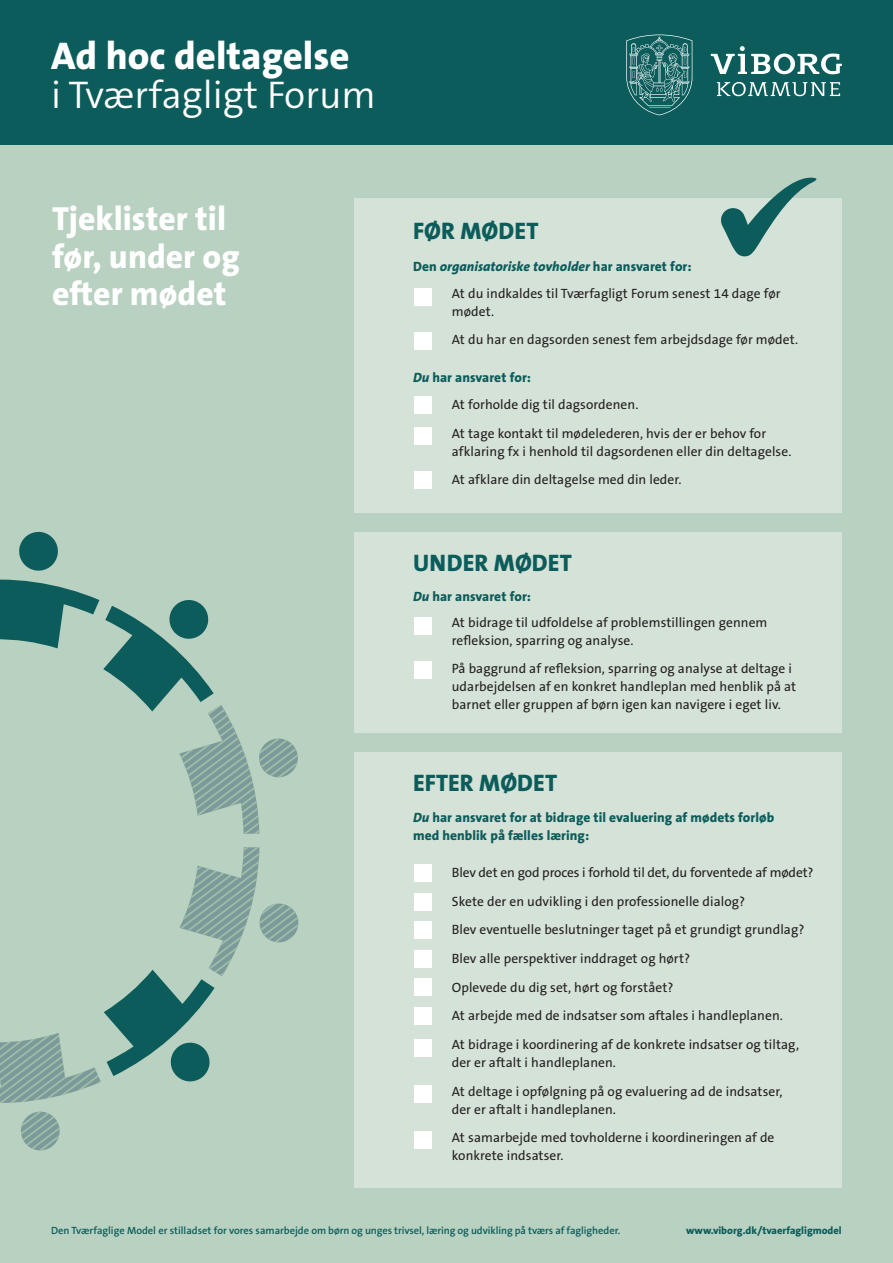
<style>
.page{position:relative;width:893px;height:1263px;background:#fff}
.page>*{position:absolute;margin:0;border:0;box-sizing:border-box;transform-origin:0 0}
.t1{font:300 38.85px "The Sans B4";color:#fff}
.t2{font:800 38.85px "The Sans B8";color:#fff}
.t3{font:800 33.6px/37.5px "The Sans B8";color:#fff}
.t4{font:800 24px "The Sans B8";letter-spacing:.005em;color:#0c5c5b}
.t5{font:13.5px/18px "The Sans B5 Plain";letter-spacing:.005em;color:#231f20}
.t6{font:800 13.5px/18px "The Sans B8";letter-spacing:.005em;color:#0c5c5b}
.t7{font:italic 800 13.5px "The Sans B8";letter-spacing:.005em;color:#0c5c5b}
.t8{font:600 10.5px "The Sans B6";letter-spacing:-.01em;color:#0c5c5b}
.t9{font:800 10.5px "The Sans B8";color:#0c5c5b}
.s1{font-style:normal}
.s2{font-style:italic}
</style>
<div class="page">
<div style="left:0;top:145px;width:893px;height:1118px;background:#b8d1c0"></div>
<div style="left:0;top:0;width:893px;height:145px;background:#0c5c5b"></div>
<svg style="left:626px;top:35px;width:216px;height:80px"></svg>
<svg style="left:0;top:531px;width:299px;height:620px"></svg>
<div style="left:354px;top:198px;width:488px;height:314px;background:#d4e2d7"></div>
<div style="left:354px;top:531px;width:488px;height:201px;background:#d4e2d7"></div>
<div style="left:354px;top:752px;width:488px;height:435px;background:#d4e2d7"></div>
<svg style="left:721px;top:177px;width:96px;height:80px"></svg>
<div style="left:414px;top:288px;width:17px;height:17px;background:#fff"></div>
<div style="left:414px;top:332px;width:17px;height:17px;background:#fff"></div>
<div style="left:414px;top:617px;width:17px;height:17px;background:#fff"></div>
<div style="left:414px;top:661px;width:17px;height:17px;background:#fff"></div>
<div style="left:414px;top:864px;width:17px;height:17px;background:#fff"></div>
<div style="left:414px;top:893px;width:17px;height:17px;background:#fff"></div>
<div style="left:414px;top:922px;width:17px;height:17px;background:#fff"></div>
<div style="left:414px;top:950px;width:17px;height:17px;background:#fff"></div>
<div style="left:414px;top:979px;width:17px;height:17px;background:#fff"></div>
<div style="left:414px;top:1007px;width:17px;height:17px;background:#fff"></div>
<div style="left:414px;top:1039px;width:17px;height:17px;background:#fff"></div>
<div style="left:414px;top:1085px;width:17px;height:17px;background:#fff"></div>
<div style="left:414px;top:1131px;width:17px;height:17px;background:#fff"></div>
<div style="left:414px;top:396px;width:17px;height:17px;background:#fff"></div>
<div style="left:414px;top:428px;width:17px;height:17px;background:#fff"></div>
<div style="left:414px;top:471px;width:17px;height:17px;background:#fff"></div>
<p class="t2" style="left:51px;top:35px;width:300px">Ad hoc deltagelse</p>
<p class="t1" style="left:51px;top:75px;width:326px">i Tværfagligt Forum</p>
<p class="t3" style="left:52px;top:202px;width:189px">Tjeklister til før, under og efter mødet</p>
<p class="t4" style="left:413px;top:218px;width:127px">FØR MØDET</p>
<p class="t7" style="left:413px;top:259px;width:280px"><span class="s1">Den</span> organisatoriske tovholder <span class="s1">har ansvaret for:</span></p>
<p class="t5" style="left:452px;top:285px;width:330px">At du indkaldes til Tværfagligt Forum senest 14 dage før mødet.</p>
<p class="t5" style="left:452px;top:332px;width:348px">At du har en dagsorden senest fem arbejdsdage før mødet.</p>
<p class="t6" style="left:413px;top:370px;width:119px"><span class="s2">Du</span> har ansvaret for:</p>
<p class="t5" style="left:452px;top:396px;width:188px">At forholde dig til dagsordenen.</p>
<p class="t5" style="left:452px;top:425px;width:341px">At tage kontakt til mødelederen, hvis der er behov for afklaring fx i henhold til dagsordenen eller din deltagelse.</p>
<p class="t5" style="left:452px;top:472px;width:231px">At afklare din deltagelse med din leder.</p>
<p class="t4" style="left:413px;top:550px;width:160px">UNDER MØDET</p>
<p class="t6" style="left:413px;top:588px;width:119px"><span class="s2">Du</span> har ansvaret for:</p>
<p class="t5" style="left:452px;top:614px;width:317px">At bidrage til udfoldelse af problemstillingen gennem refleksion, sparring og analyse.</p>
<p class="t5" style="left:452px;top:660px;width:346px">På baggrund af refleksion, sparring og analyse at deltage i udarbejdelsen af en konkret handleplan med henblik på at barnet eller gruppen af børn igen kan navigere i eget liv.</p>
<p class="t4" style="left:413px;top:770px;width:146px">EFTER MØDET</p>
<p class="t6" style="left:413px;top:809px;width:363px"><span class="s2">Du</span> har ansvaret for at bidrage til evaluering af mødets forløb med henblik på fælles læring:</p>
<p class="t5" style="left:452px;top:864px;width:363px">Blev det en god proces i forhold til det, du forventede af mødet?</p>
<p class="t5" style="left:452px;top:893px;width:295px">Skete der en udvikling i den professionelle dialog?</p>
<p class="t5" style="left:452px;top:922px;width:354px">Blev eventuelle beslutninger taget på et grundigt grundlag?</p>
<p class="t5" style="left:452px;top:950px;width:240px">Blev alle perspektiver inddraget og hørt?</p>
<p class="t5" style="left:452px;top:979px;width:223px">Oplevede du dig set, hørt og forstået?</p>
<p class="t5" style="left:452px;top:1007px;width:333px">At arbejde med de indsatser som aftales i handleplanen.</p>
<p class="t5" style="left:452px;top:1036px;width:349px">At bidrage i koordinering af de konkrete indsatser og tiltag, der er aftalt i handleplanen.</p>
<p class="t5" style="left:452px;top:1083px;width:332px">At deltage i opfølgning på og evaluering ad de indsatser, der er aftalt i handleplanen.</p>
<p class="t5" style="left:452px;top:1129px;width:324px">At samarbejde med tovholderne i koordineringen af de konkrete indsatser.</p>
<p class="t8" style="left:51px;top:1225px;width:571px">Den Tværfaglige Model er stilladset for vores samarbejde om børn og unges trivsel, læring og udvikling på tværs af fagligheder.</p>
<p class="t9" style="left:686px;top:1225px;width:157px">www.viborg.dk/tvaerfagligmodel</p>
</div>
